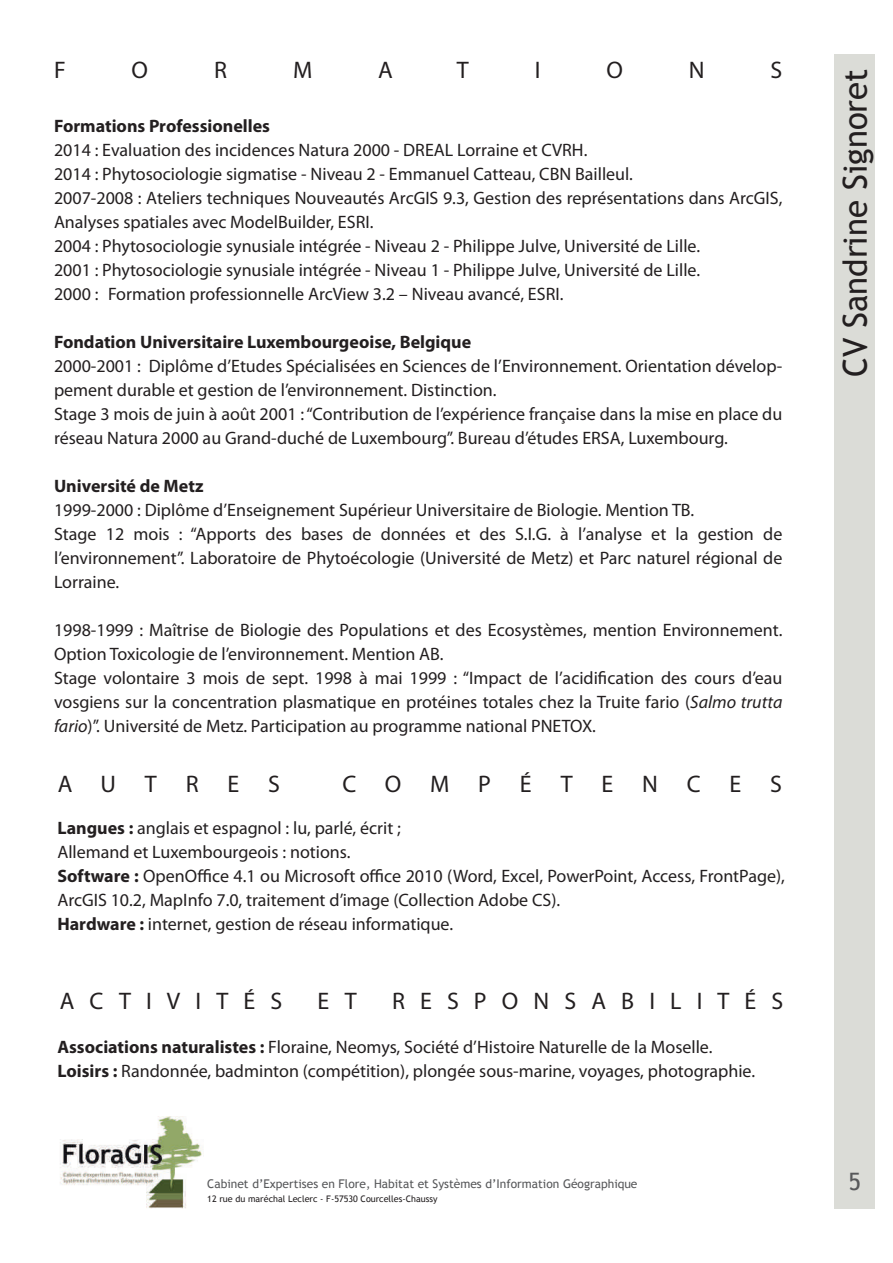
<style>
.page{position:relative;width:893px;height:1263px;background:#fff}
.page>*{position:absolute;margin:0;border:0;box-sizing:border-box;transform-origin:0 0}
.t1{font:33px "Trebuchet MS";color:#231f20}
.t2{font:24px "Myriad Pro";letter-spacing:.63em;color:#231f20}
.t3{font:24px "Myriad Pro";letter-spacing:1.2em;color:#231f20}
.t4{font:24px "Trebuchet MS";color:#57585a}
.t5{font:18px/24px "Myriad Pro";color:#231f20}
.t6{font:700 18px "Myriad Pro";color:#231f20}
.t7{font:12px "Trebuchet MS";color:#57585a}
.t8{font:9px "Trebuchet MS";color:#231f20}
.s1{font-style:italic}
.s2{font-weight:700}
</style>
<div class="page">
<img style="left:60px;top:1116px;width:144px;height:93px">
<div style="left:834px;top:54px;width:41px;height:1155px;background:#dbdcd7"></div>
<h2 class="t2" style="left:54px;top:56px;width:13px">F</h2>
<h2 class="t2" style="left:132px;top:56px;width:18px">O</h2>
<h2 class="t2" style="left:214px;top:56px;width:14px">R</h2>
<h2 class="t2" style="left:293px;top:56px;width:21px">M</h2>
<h2 class="t2" style="left:378px;top:56px;width:16px">A</h2>
<h2 class="t2" style="left:457px;top:56px;width:13px">T</h2>
<h2 class="t2" style="left:535px;top:56px;width:7px">I</h2>
<h2 class="t2" style="left:606px;top:56px;width:18px">O</h2>
<h2 class="t2" style="left:689px;top:56px;width:17px">N</h2>
<h2 class="t2" style="left:771px;top:56px;width:13px">S</h2>
<p class="t6" style="left:54px;top:115px;width:218px">Formations Professionelles</p>
<p class="t5" style="left:54px;top:138px;width:730px">2014 : Evaluation des incidences Natura 2000 - DREAL Lorraine et CVRH.<br>2014 : Phytosociologie sigmatise - Niveau 2 - Emmanuel Catteau, CBN Bailleul.<br>2007-2008 : Ateliers techniques Nouveautés ArcGIS 9.3, Gestion des représentations dans ArcGIS, Analyses spatiales avec ModelBuilder, ESRI.<br>2004 : Phytosociologie synusiale intégrée - Niveau 2 - Philippe Julve, Université de Lille.<br>2001 : Phytosociologie synusiale intégrée - Niveau 1 - Philippe Julve, Université de Lille.<br>2000 : Formation professionnelle ArcView 3.2 – Niveau avancé, ESRI.</p>
<p class="t6" style="left:54px;top:331px;width:419px">Fondation Universitaire Luxembourgeoise, Belgique</p>
<p class="t5" style="left:54px;top:354px;width:730px">2000-2001 : Diplôme d’Etudes Spécialisées en Sciences de l’Environnement. Orientation dévelop&shy;pement durable et gestion de l’environnement. Distinction.<br>Stage 3 mois de juin à août 2001 : “Contribution de l’expérience française dans la mise en place du réseau Natura 2000 au Grand-duché de Luxembourg”. Bureau d’études ERSA, Luxembourg.</p>
<p class="t6" style="left:54px;top:475px;width:151px">Université de Metz</p>
<p class="t5" style="left:54px;top:498px;width:730px">1999-2000 : Diplôme d’Enseignement Supérieur Universitaire de Biologie. Mention TB.<br>Stage 12 mois : “Apports des bases de données et des S.I.G. à l’analyse et la gestion de l’environnement”. Laboratoire de Phytoécologie (Université de Metz) et Parc naturel régional de Lorraine.</p>
<p class="t5" style="left:54px;top:618px;width:730px">1998-1999 : Maîtrise de Biologie des Populations et des Ecosystèmes, mention Environnement.<br>Option Toxicologie de l’environnement. Mention AB.<br>Stage volontaire 3 mois de sept. 1998 à mai 1999 : “Impact de l’acidification des cours d’eau vosgiens sur la concentration plasmatique en protéines totales chez la Truite fario (<span class="s1">Salmo trutta fario</span>)”. Université de Metz. Participation au programme national PNETOX.</p>
<h2 class="t2" style="left:58px;top:769px;width:224px">AUTRES</h2>
<h2 class="t3" style="left:343px;top:769px;width:441px">COMPÉTENCES</h2>
<p class="t5" style="left:57px;top:816px;width:729px"><span class="s2">Langues :</span> anglais et espagnol : lu, parlé, écrit ;<br>Allemand et Luxembourgeois : notions.<br><span class="s2">Software :</span> OpenOffice 4.1 ou Microsoft office 2010 (Word, Excel, PowerPoint, Access, FrontPage), ArcGIS 10.2, MapInfo 7.0, traitement d’image (Collection Adobe CS).<br><span class="s2">Hardware :</span> internet, gestion de réseau informatique.</p>
<h2 class="t2" style="left:60px;top:986px;width:224px">ACTIVITÉS</h2>
<h2 class="t2" style="left:317px;top:986px;width:41px">E T</h2>
<h2 class="t2" style="left:392px;top:986px;width:393px">RESPONSABILITÉS</h2>
<p class="t5" style="left:57px;top:1035px;width:699px"><span class="s2">Associations naturalistes :</span> Floraine, Neomys, Société d’Histoire Naturelle de la Moselle.<br><span class="s2">Loisirs :</span> Randonnée, badminton (compétition), plongée sous-marine, voyages, photographie.</p>
<p class="t7" style="left:207px;top:1177px;width:432px">Cabinet d’Expertises en Flore, Habitat et Systèmes d’Information Géographique</p>
<p class="t8" style="left:207px;top:1194px;width:232px">12 rue du maréchal Leclerc - F-57530 Courcelles-Chaussy</p>
<h1 class="t1" style="left:836px;top:377px;width:310px;rotate:-90deg">CV Sandrine Signoret</h1>
<h2 class="t4" style="left:849px;top:1167px;width:14px">5</h2>
</div>
